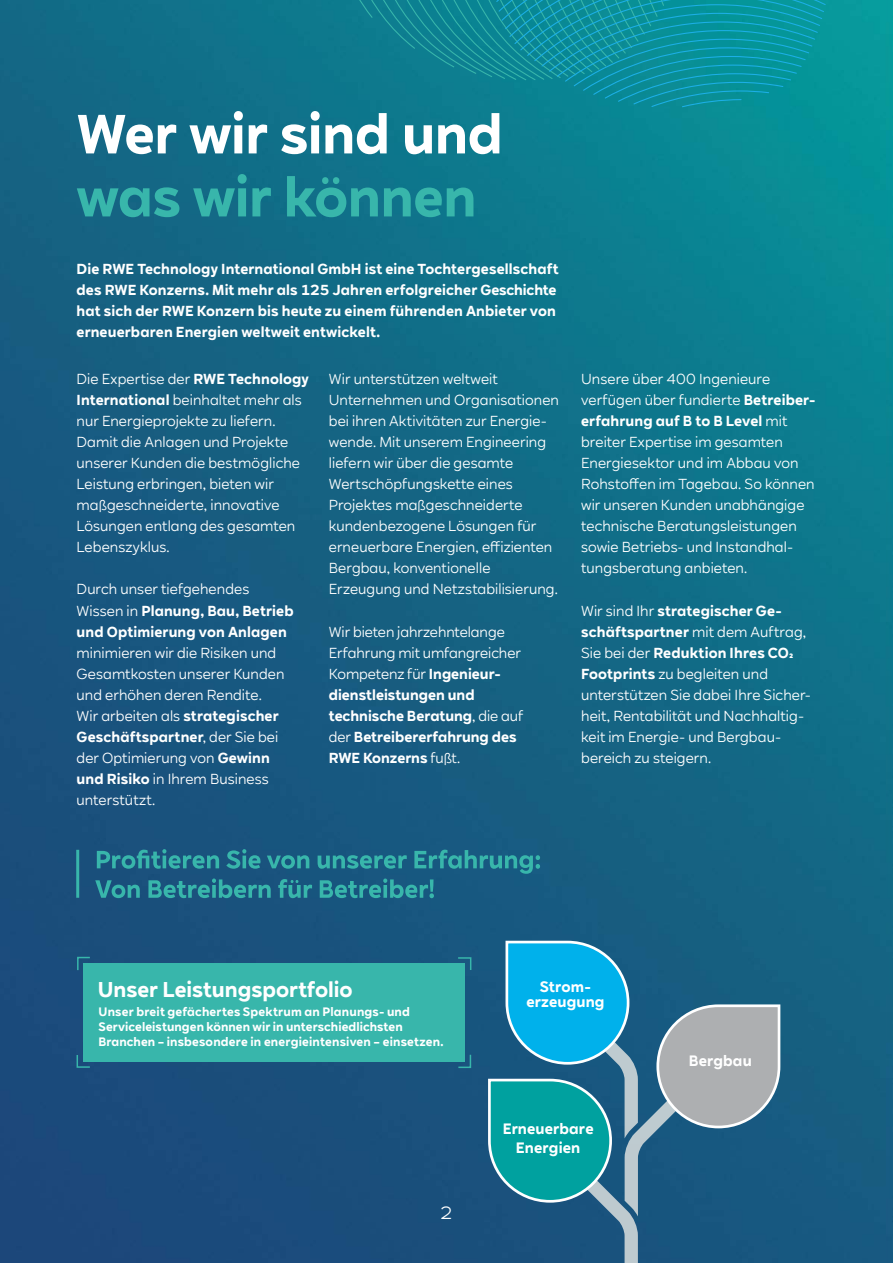
<style>
.page{position:relative;width:893px;height:1263px;background:#fff}
.page>*{position:absolute;margin:0;border:0;box-sizing:border-box;transform-origin:0 0}
.Headline{font:700 54px/63px "RWE Sans";letter-spacing:-.005em;color:#fff}
.Fließtext_Auszeichnung{font:700 21px "RWE Sans";color:#fff}
.Pagina{font:17.25px "RWE Sans";color:#fff}
.Fließtext_Auszeichnung-2{font:700 14.7px/19.5px "RWE Sans";letter-spacing:.01em;color:#fff;text-align:center}
.Fließtext_Auszeichnung-3{font:14.25px/21px "RWE Sans";letter-spacing:.005em;color:#fff}
.Fließtext_Auszeichnung-4{font:700 14.25px/21px "RWE Sans";letter-spacing:.01em;color:#fff}
.Fließtext_Auszeichnung-5{font:700 12px/15px "RWE Sans";letter-spacing:.015em;color:#fff}
.s1{color:#38b6ab}
.s2{font-weight:700}
.s3{font-weight:400}
</style>
<div class="page">
<img style="left:0;top:0;width:893px;height:1263px">
<svg style="left:341px;top:0;width:487px;height:107px;background:#0c8c9a"></svg>
<div style="left:84px;top:963px;width:381px;height:99px;background:#38b6ab"></div>
<svg style="left:76px;top:956px;width:15px;height:15px"></svg>
<svg style="left:457px;top:956px;width:15px;height:15px"></svg>
<svg style="left:457px;top:1053px;width:15px;height:16px"></svg>
<svg style="left:76px;top:1053px;width:15px;height:15px"></svg>
<svg style="left:487px;top:939px;width:295px;height:324px;background:#33809e"></svg>
<hr style="left:76px;top:850px;width:3px;height:48px;background:#38b6ab">
<svg style="left:95px;top:849px;width:445px;height:49px;background:#21708b"></svg>
<p class="Headline" style="left:76px;top:103px;width:428px">Wer wir sind und <span class="s1">was wir können</span></p>
<p class="Fließtext_Auszeichnung-4" style="left:77px;top:259px;width:484px">Die RWE Technology International GmbH ist eine Tochtergesellschaft des RWE Konzerns. Mit mehr als 125 Jahren erfolgreicher Geschichte hat sich der RWE Konzern bis heute zu einem führenden Anbieter von erneuerbaren Energien weltweit entwickelt.</p>
<p class="Fließtext_Auszeichnung-3" style="left:77px;top:369px;width:234px">Die Expertise der <span class="s2">RWE Technology<br>International</span> beinhaltet mehr als nur Energieprojekte zu liefern.<br>Damit die Anlagen und Projekte unserer Kunden die bestmögliche<br>Leistung erbringen, bieten wir maßgeschneiderte, innovative<br>Lösungen entlang des gesamten<br>Lebenszyklus.</p>
<p class="Fließtext_Auszeichnung-3" style="left:77px;top:579px;width:219px">Durch unser tiefgehendes<br>Wissen in <span class="s2">Planung, Bau, Betrieb und Optimierung von Anlagen </span>minimieren wir die Risiken und<br>Gesamtkosten unserer Kunden und erhöhen deren Rendite.<br>Wir arbeiten als <span class="s2">strategischer<br>Geschäftspartner</span>, der Sie bei der Optimierung von <span class="s2">Gewinn und Risiko</span> in Ihrem Business unterstützt.</p>
<p class="Fließtext_Auszeichnung-3" style="left:329px;top:369px;width:232px">Wir unterstützen weltweit<br>Unternehmen und Organisationen bei ihren Aktivitäten zur Energie&shy;wende. Mit unserem Engineering liefern wir über die gesamte<br>Wertschöpfungskette eines<br>Projektes maßgeschneiderte kundenbezogene Lösungen für erneuerbare Energien, effizienten<br>Bergbau, konventionelle<br>Erzeugung und Netzstabilisierung.</p>
<p class="Fließtext_Auszeichnung-4" style="left:329px;top:621px;width:196px"><span class="s3">Wir bieten jahrzehntelange<br>Erfahrung mit umfangreicher<br>Kompetenz für</span> Ingenieur&shy;dienstleistungen und technische Beratung<span class="s3">, die auf der</span> Betreibererfahrung des<br>RWE Konzerns <span class="s3">fußt.</span></p>
<p class="Fließtext_Auszeichnung-3" style="left:581px;top:369px;width:236px">Unsere über 400 Ingenieure verfügen über fundierte <span class="s2">Betreiber&shy;erfahrung auf B to B Level</span> mit breiter Expertise im gesamten<br>Energiesektor und im Abbau von<br>Rohstoffen im Tagebau. So können wir unseren Kunden unabhängige technische Beratungsleistungen sowie Betriebs- und Instandhal&shy;tungsberatung anbieten.</p>
<p class="Fließtext_Auszeichnung-4" style="left:581px;top:600px;width:227px"><span class="s3">Wir sind Ihr</span> strategischer Ge&shy;schäftspartner <span class="s3">mit dem Auftrag,<br>Sie bei der</span> Reduktion Ihres CO2</p>
<p class="Fließtext_Auszeichnung-3" style="left:581px;top:663px;width:231px"><span class="s2">Footprints</span> zu begleiten und unterstützen Sie dabei Ihre Sicher&shy;heit, Rentabilität und Nachhaltig&shy;keit im Energie- und Bergbau&shy;bereich zu steigern.</p>
<p class="Fließtext_Auszeichnung" style="left:98px;top:976px;width:256px">Unser Leistungsportfolio</p>
<p class="Fließtext_Auszeichnung-5" style="left:99px;top:1004px;width:313px">Unser breit gefächertes Spektrum an Planungs- und</p>
<p class="Fließtext_Auszeichnung-5" style="left:99px;top:1019px;width:347px">Serviceleistungen können wir in unterschiedlichsten<br>Branchen – insbesondere in energieintensiven – einsetzen.</p>
<p class="Pagina" style="left:441px;top:1202px;width:13px">2</p>
<p class="Fließtext_Auszeichnung-2" style="left:526px;top:979px;width:80px;line-height:15px">Strom&shy;erzeugung</p>
<p class="Fließtext_Auszeichnung-2" style="left:503px;top:1119px;width:92px">Erneuerbare<br>Energien</p>
<p class="Fließtext_Auszeichnung-2" style="left:689px;top:1051px;width:64px">Bergbau</p>
</div>
